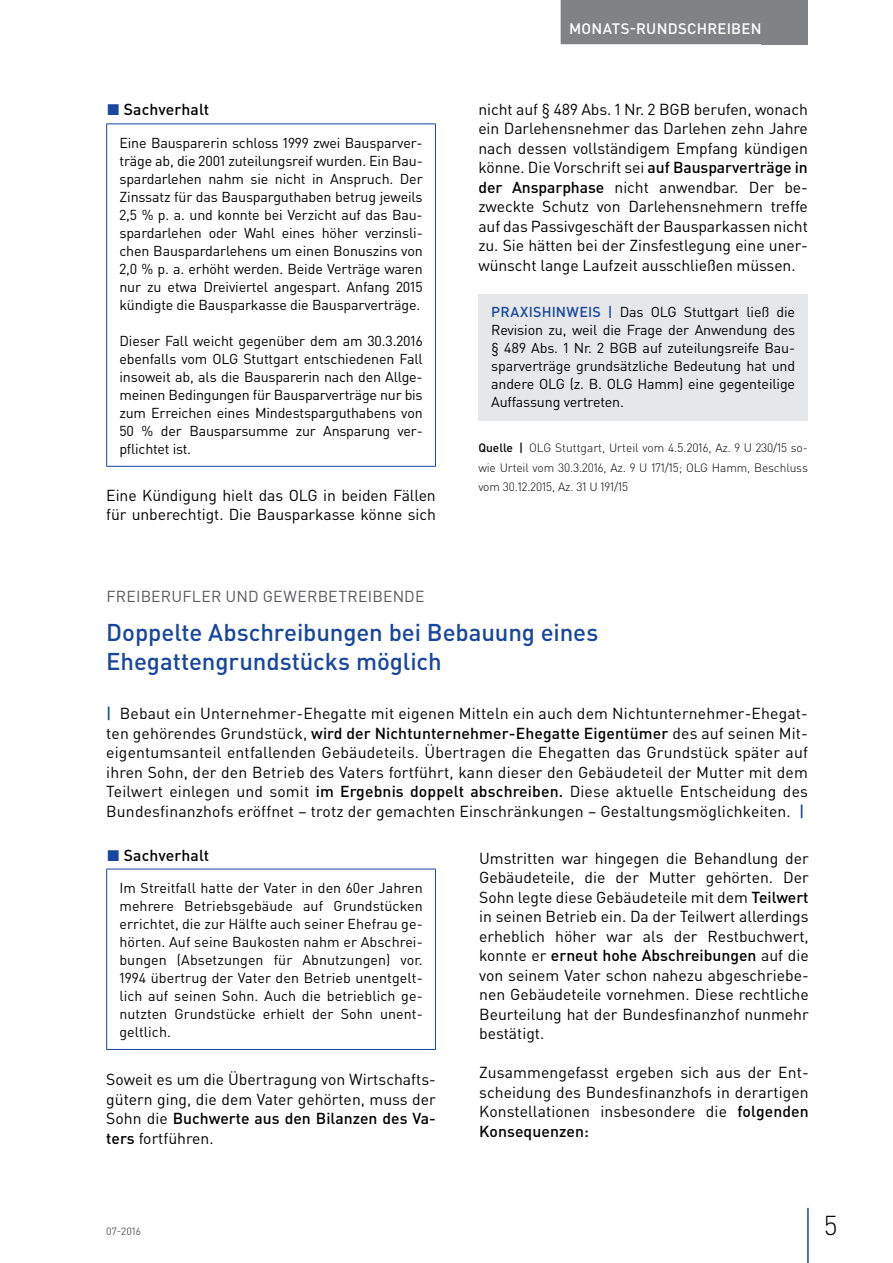
<style>
.page{position:relative;width:893px;height:1263px;background:#fff}
.page>*{position:absolute;margin:0;border:0;box-sizing:border-box;transform-origin:0 0}
.t1{font:300 27px "DIN Pro";color:#000}
.t2{font:500 24px/28.5px "DIN Pro";letter-spacing:-.005em;color:#17479e}
.t3{font:15.75px/19.5px "DIN Pro";color:#000;text-align:justify}
.t4{font:15.75px "DIN Pro";letter-spacing:.015em;color:#58595b}
.t5{font:500 15.75px "DIN Pro";letter-spacing:.005em;color:#000}
.t6{font:500 15px "DIN Pro";letter-spacing:.015em;color:#fff}
.t7{font:14.25px/18px "DIN Pro";letter-spacing:-.01em;color:#000;text-align:justify}
.t8{font:300 12px/19.5px "DIN Pro";letter-spacing:-.01em;color:#000;text-align:justify}
.t9{font:10.5px "DIN Pro";color:#58595b}
.s1{color:#17479e}
.s2{font-weight:500}
.s3{font-weight:500;color:#17479e}
</style>
<div class="page">
<div style="left:762px;top:0;width:46px;height:44px;background:#808285"></div>
<hr style="left:807px;top:1208px;width:2px;height:55px;background:#17479e">
<div style="left:561px;top:0;width:209px;height:44px;background:#808285"></div>
<hr style="left:106px;top:123px;width:330px;height:1px;background:#17479e">
<hr style="left:106px;top:124px;width:1px;height:342px;background:#17479e">
<hr style="left:435px;top:124px;width:1px;height:342px;background:#17479e">
<hr style="left:106px;top:466px;width:330px;height:1px;background:#17479e">
<div style="left:478px;top:294px;width:330px;height:126px;background:#e6e7e8"></div>
<hr style="left:106px;top:869px;width:330px;height:1px;background:#17479e">
<hr style="left:106px;top:869px;width:1px;height:180px;background:#17479e">
<hr style="left:435px;top:869px;width:1px;height:180px;background:#17479e">
<hr style="left:106px;top:1049px;width:330px;height:1px;background:#17479e">
<p class="t5" style="left:107px;top:99px;width:104px"><span class="s1">◼</span> Sachverhalt</p>
<p class="t7" style="left:119px;top:133px;width:305px">Eine Bausparerin schloss 1999 zwei Bausparver&shy;träge ab, die 2001 zuteilungsreif wurden. Ein Bau&shy;spardarlehen nahm sie nicht in Anspruch. Der Zinssatz für das Bausparguthaben betrug jeweils 2,5 % p. a. und konnte bei Verzicht auf das Bau&shy;spardarlehen oder Wahl eines höher verzinsli&shy;chen Bauspardarlehens um einen Bonuszins von 2,0 % p. a. erhöht werden. Beide Verträge waren nur zu etwa Dreiviertel angespart. Anfang 2015 kündigte die Bausparkasse die Bausparverträge.</p>
<p class="t7" style="left:119px;top:331px;width:305px">Dieser Fall weicht gegenüber dem am 30.3.2016 ebenfalls vom OLG Stuttgart entschiedenen Fall insoweit ab, als die Bausparerin nach den Allge&shy;meinen Bedingungen für Bausparverträge nur bis zum Erreichen eines Mindestsparguthabens von 50 % der Bausparsumme zur Ansparung ver&shy;pflichtet ist.</p>
<p class="t3" style="left:106px;top:485px;width:331px">Eine Kündigung hielt das OLG in beiden Fällen für unberechtigt. Die Bausparkasse könne sich</p>
<p class="t6" style="left:569px;top:18px;width:194px">MONATS-RUNDSCHREIBEN</p>
<p class="t3" style="left:478px;top:98px;width:331px">nicht auf § 489 Abs. 1 Nr. 2 BGB berufen, wonach ein Darlehensnehmer das Darlehen zehn Jahre nach dessen vollständigem Empfang kündigen könne. Die Vorschrift sei <span class="s2">auf Bausparverträge in der Ansparphase</span> nicht anwendbar. Der be&shy;zweckte Schutz von Darlehensnehmern treffe auf das Passivgeschäft der Bausparkassen nicht zu. Sie hätten bei der Zinsfestlegung eine uner&shy;wünscht lange Laufzeit ausschließen müssen.</p>
<p class="t7" style="left:491px;top:303px;width:306px"><span class="s3">PRAXISHINWEIS |</span> Das OLG Stuttgart ließ die Revision zu, weil die Frage der Anwendung des § 489 Abs. 1 Nr. 2 BGB auf zuteilungsreife Bau&shy;sparverträge grundsätzliche Bedeutung hat und andere OLG (z. B. OLG Hamm) eine gegenteilige Auffassung vertreten.</p>
<p class="t8" style="left:478px;top:438px;width:331px"><span class="s2">Quelle |</span> OLG Stuttgart, Urteil vom 4.5.2016, Az. 9 U 230/15 so&shy;wie Urteil vom 30.3.2016, Az. 9 U 171/15; OLG Hamm, Beschluss vom 30.12.2015, Az. 31 U 191/15</p>
<p class="t4" style="left:106px;top:586px;width:320px">FREIBERUFLER UND GEWERBETREIBENDE</p>
<h2 class="t2" style="left:106px;top:617px;width:493px">Doppelte Abschreibungen bei Bebauung eines<br>Ehegattengrundstücks möglich</h2>
<p class="t3" style="left:106px;top:703px;width:703px"><span class="s3">|</span> Bebaut ein Unternehmer-Ehegatte mit eigenen Mitteln ein auch dem Nichtunternehmer-Ehegat&shy;ten gehörendes Grundstück, <span class="s2">wird der Nichtunternehmer-Ehegatte Eigentümer</span> des auf seinen Mit&shy;eigentumsanteil entfallenden Gebäudeteils. Übertragen die Ehegatten das Grundstück später auf ihren Sohn, der den Betrieb des Vaters fortführt, kann dieser den Gebäudeteil der Mutter mit dem Teilwert einlegen und somit <span class="s2">im Ergebnis doppelt abschreiben.</span> Diese aktuelle Entscheidung des Bundesfinanzhofs eröffnet – trotz der gemachten Einschränkungen – Gestaltungsmöglichkeiten. <span class="s3">|</span></p>
<p class="t5" style="left:107px;top:844px;width:104px"><span class="s1">◼</span> Sachverhalt</p>
<p class="t7" style="left:119px;top:878px;width:305px">Im Streitfall hatte der Vater in den 60er Jahren mehrere Betriebsgebäude auf Grundstücken errichtet, die zur Hälfte auch seiner Ehefrau ge&shy;hörten. Auf seine Baukosten nahm er Abschrei&shy;bungen (Absetzungen für Abnutzungen) vor.<br>1994 übertrug der Vater den Betrieb unentgelt&shy;lich auf seinen Sohn. Auch die betrieblich ge&shy;nutzten Grundstücke erhielt der Sohn unent&shy;geltlich.</p>
<p class="t3" style="left:106px;top:1069px;width:331px">Soweit es um die Übertragung von Wirtschafts&shy;gütern ging, die dem Vater gehörten, muss der Sohn die <span class="s2">Buchwerte aus den Bilanzen des Va&shy;ters</span> fortführen.</p>
<p class="t3" style="left:479px;top:847px;width:331px">Umstritten war hingegen die Behandlung der Gebäudeteile, die der Mutter gehörten. Der Sohn legte diese Gebäudeteile mit dem <span class="s2">Teilwert </span>in seinen Betrieb ein. Da der Teilwert allerdings erheblich höher war als der Restbuchwert, konnte er <span class="s2">erneut hohe Abschreibungen</span> auf die von seinem Vater schon nahezu abgeschriebe&shy;nen Gebäudeteile vornehmen. Diese rechtliche Beurteilung hat der Bundesfinanzhof nunmehr bestätigt.</p>
<p class="t3" style="left:479px;top:1062px;width:331px">Zusammengefasst ergeben sich aus der Ent&shy;scheidung des Bundesfinanzhofs in derartigen Konstellationen insbesondere die <span class="s2">folgenden Konsequenzen:</span></p>
<p class="t9" style="left:106px;top:1224px;width:36px">07-2016</p>
<h1 class="t1" style="left:824px;top:1207px;width:15px">5</h1>
</div>
